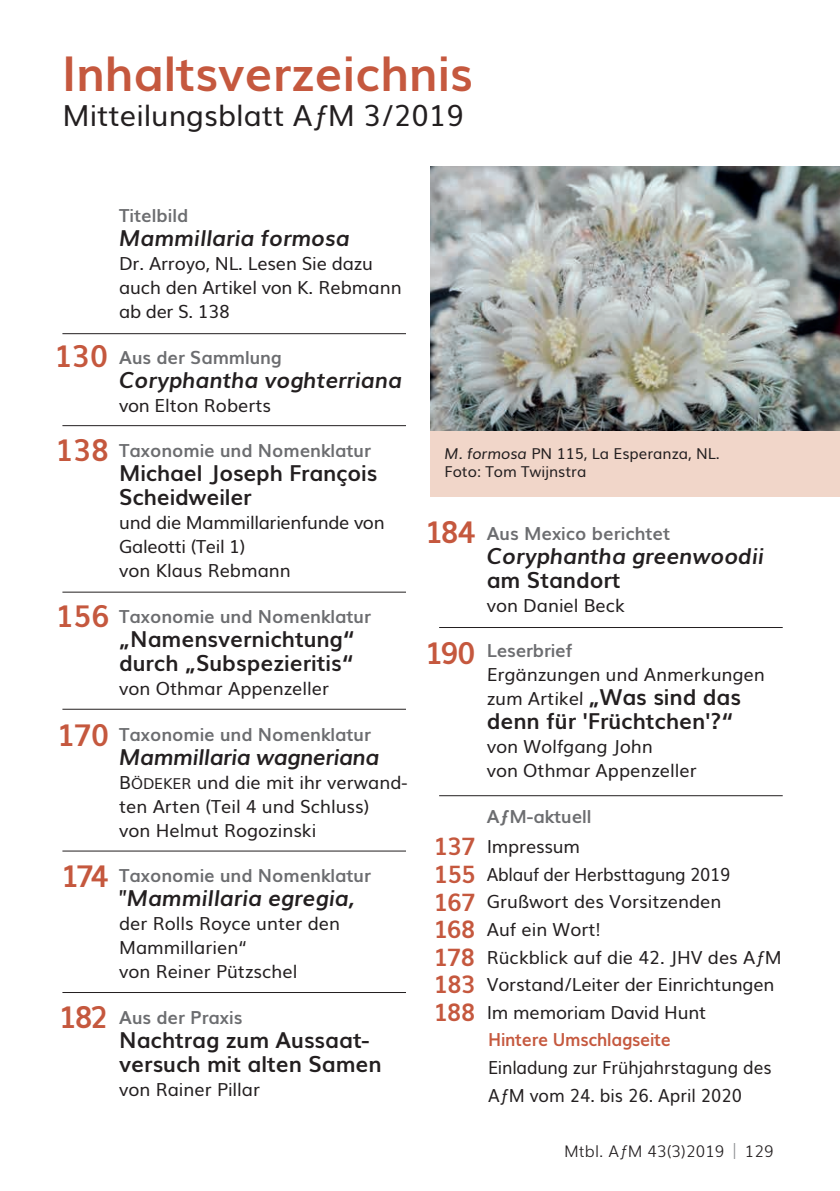
<style>
.page{position:relative;width:840px;height:1191px;background:#fff}
.page>*{position:absolute;margin:0;border:0;box-sizing:border-box;transform-origin:0 0}
.t1{font:700 48px "Muli";color:#c5583e}
.t2{font:700 30px "Muli";letter-spacing:-.065em;color:#c5583e}
.t3{font:29px "Muli";color:#231f20}
.t4{font:700 24px "Muli";letter-spacing:-.055em;color:#c5583e}
.KOPJE{font:700 22px/24px "Muli";color:#231f20}
.KOP_3{font:italic 700 22px/24px "Muli";color:#231f20}
.KOP_3-2{font:700 22px "Muli";color:#231f20}
.KOPJE-2{font:18px/24px "Muli";color:#231f20}
.KOPJE-3{font:700 18px/29.6px "Muli";color:#6c6d70}
.KOP_3-3{font:18px/27.6px "Muli";color:#231f20;scale:.95 1}
.KOPJE-4{font:18px/24px "Muli";letter-spacing:-.02em;color:#231f20}
.KOPJE-5{font:18px "Muli";color:#231f20;scale:.95 1}
.KOP_3-4{font:700 18px "Muli";letter-spacing:-.01em;color:#c5583e;scale:.95 1}
.KOP_3-5{font:700 18px "Muli";color:#6c6d70}
.KOP_3-6{font:18px "Muli";color:#231f20}
.t5{font:300 16px "Muli";letter-spacing:.01em;color:#231f20}
.BIJSCHRIFT{font:15px "Muli";color:#231f20}
.s1{font-size:15px}
.s2{font-style:italic}
.s3{font-style:normal}
.s4{font-weight:700;color:#6c6d70}
.s5{font-weight:400;font-size:18px}
.s6{font-weight:400;color:#231f20}
.s7{color:#939598}
</style>
<div class="page">
<img style="left:430px;top:167px;width:409px;height:264px">
<div style="left:430px;top:431px;width:409px;height:66px;background:#f1d6c9"></div>
<hr style="left:62px;top:333px;width:344px;height:1px;background:#231f20">
<hr style="left:62px;top:425px;width:344px;height:1px;background:#231f20">
<hr style="left:62px;top:592px;width:344px;height:1px;background:#231f20">
<hr style="left:62px;top:709px;width:344px;height:1px;background:#231f20">
<hr style="left:62px;top:850px;width:344px;height:1px;background:#231f20">
<hr style="left:62px;top:992px;width:344px;height:1px;background:#231f20">
<hr style="left:439px;top:795px;width:343px;height:1px;background:#231f20">
<hr style="left:439px;top:627px;width:343px;height:1px;background:#231f20">
<p class="t1" style="left:62px;top:35px;width:412px">Inhaltsverzeichnis</p>
<p class="t3" style="left:62px;top:92px;width:403px">Mitteilungsblatt AƒM 3/2019</p>
<p class="t2" style="left:54px;top:332px;width:56px">130</p>
<p class="t2" style="left:55px;top:426px;width:56px">138</p>
<p class="t2" style="left:55px;top:592px;width:56px">156</p>
<p class="t2" style="left:57px;top:711px;width:54px">170</p>
<p class="t2" style="left:61px;top:851px;width:49px">174</p>
<p class="t2" style="left:59px;top:992px;width:52px">182</p>
<p class="KOPJE-3" style="left:119px;top:200px;width:71px">Titelbild</p>
<p class="KOP_3" style="left:119px;top:225px;width:232px">Mammillaria formosa</p>
<p class="KOPJE-2" style="left:119px;top:250px;width:284px">Dr. Arroyo, NL. Lesen Sie dazu auch den Artikel von K. Rebmann ab der S. 138</p>
<p class="KOPJE-3" style="left:119px;top:341px;width:164px">Aus der Sammlung</p>
<p class="KOP_3" style="left:119px;top:366px;width:284px">Coryphantha voghterriana</p>
<p class="KOPJE-2" style="left:119px;top:392px;width:153px">von Elton Roberts</p>
<p class="KOPJE-3" style="left:119px;top:435px;width:253px">Taxonomie und Nomenklatur</p>
<p class="KOPJE" style="left:119px;top:460px;width:259px">Michael Joseph François<br>Scheidweiler</p>
<p class="KOPJE-4" style="left:119px;top:509px;width:267px">und die Mammillarienfunde von<br>Galeotti (Teil 1)</p>
<p class="KOP_3-6" style="left:119px;top:556px;width:173px">von Klaus Rebmann</p>
<p class="KOPJE-3" style="left:119px;top:600px;width:253px">Taxonomie und Nomenklatur</p>
<p class="KOPJE" style="left:119px;top:625px;width:236px">„Namensvernichtung“ durch „Subspezieritis“</p>
<p class="KOPJE-2" style="left:119px;top:675px;width:211px">von Othmar Appenzeller</p>
<p class="KOPJE-3" style="left:119px;top:718px;width:253px">Taxonomie und Nomenklatur</p>
<p class="KOP_3" style="left:119px;top:743px;width:261px">Mammillaria wagneriana</p>
<p class="KOPJE-2" style="left:119px;top:768px;width:290px">B<span class="s1">ÖDEKER</span> und die mit ihr verwand&shy;ten Arten (Teil 4 und Schluss)</p>
<p class="KOPJE-2" style="left:119px;top:816px;width:198px">von Helmut Rogozinski</p>
<p class="KOPJE-3" style="left:119px;top:860px;width:253px">Taxonomie und Nomenklatur</p>
<p class="KOP_3" style="left:119px;top:885px;width:237px">"Mammillaria egregia,</p>
<p class="KOPJE-2" style="left:119px;top:910px;width:222px">der Rolls Royce unter den</p>
<p class="KOPJE-2" style="left:119px;top:934px;width:129px">Mammillarien“</p>
<p class="KOPJE-2" style="left:119px;top:958px;width:179px">von Reiner Pützschel</p>
<p class="KOPJE-3" style="left:119px;top:1001px;width:125px">Aus der Praxis</p>
<p class="KOPJE" style="left:119px;top:1026px;width:252px">Nachtrag zum Aussaat-</p>
<p class="KOP_3-2" style="left:119px;top:1046px;width:264px">versuch mit alten Samen</p>
<p class="KOPJE-2" style="left:119px;top:1076px;width:142px">von Rainer Pillar</p>
<p class="BIJSCHRIFT" style="left:444px;top:441px;width:277px"><span class="s2">M. formosa</span> PN 115, La Esperanza, NL.</p>
<p class="BIJSCHRIFT" style="left:444px;top:459px;width:143px">Foto: Tom Twijnstra</p>
<p class="t2" style="left:424px;top:508px;width:53px">184</p>
<p class="t2" style="left:424px;top:629px;width:53px">190</p>
<p class="t4" style="left:433px;top:827px;width:43px">137</p>
<p class="t4" style="left:433px;top:855px;width:43px">155</p>
<p class="t4" style="left:433px;top:882px;width:43px">167</p>
<p class="t4" style="left:433px;top:910px;width:43px">168</p>
<p class="t4" style="left:433px;top:937px;width:43px">178</p>
<p class="t4" style="left:433px;top:965px;width:43px">183</p>
<p class="t4" style="left:433px;top:993px;width:43px">188</p>
<p class="KOP_3-5" style="left:486px;top:519px;width:185px">Aus Mexico berichtet</p>
<p class="KOP_3" style="left:486px;top:542px;width:278px">Coryphantha greenwoodii <span class="s3">am Standort</span></p>
<p class="KOPJE-2" style="left:486px;top:592px;width:140px">von Daniel Beck</p>
<p class="KOPJE-2" style="left:486px;top:637px;width:280px"><span class="s4">Leserbrief<br></span>Ergänzungen und Anmerkungen</p>
<p class="KOPJE" style="left:486px;top:684px;width:255px"><span class="s5">zum Artikel</span> „Was sind das denn für 'Früchtchen'?“</p>
<p class="KOPJE-2" style="left:486px;top:733px;width:168px">von Wolfgang John</p>
<p class="KOPJE-2" style="left:486px;top:757px;width:211px">von Othmar Appenzeller</p>
<p class="KOPJE-3" style="left:486px;top:801px;width:106px">AƒM-aktuell<br><span class="s6">Impressum</span></p>
<p class="KOPJE-5" style="left:486px;top:859px;width:258px">Ablauf der Herbsttagung 2019</p>
<p class="KOPJE-2" style="left:486px;top:888px;width:236px">Grußwort des Vorsitzenden</p>
<p class="KOPJE-2" style="left:486px;top:916px;width:115px">Auf ein Wort!</p>
<p class="KOPJE-2" style="left:486px;top:943px;width:296px">Rückblick auf die 42. JHV des AƒM</p>
<p class="KOPJE-2" style="left:486px;top:971px;width:289px">Vorstand/Leiter der Einrichtungen</p>
<p class="KOPJE-2" style="left:486px;top:998px;width:221px">Im memoriam David Hunt</p>
<p class="KOP_3-4" style="left:488px;top:1025px;width:194px">Hintere Umschlagseite</p>
<p class="KOP_3-3" style="left:488px;top:1052px;width:300px">Einladung zur Frühjahrstagung des<br>AƒM vom 24. bis 26. April 2020</p>
<p class="t5" style="left:563px;top:1138px;width:211px">Mtbl. AƒM 43(3)2019 <span class="s7">|</span> 129</p>
</div>
